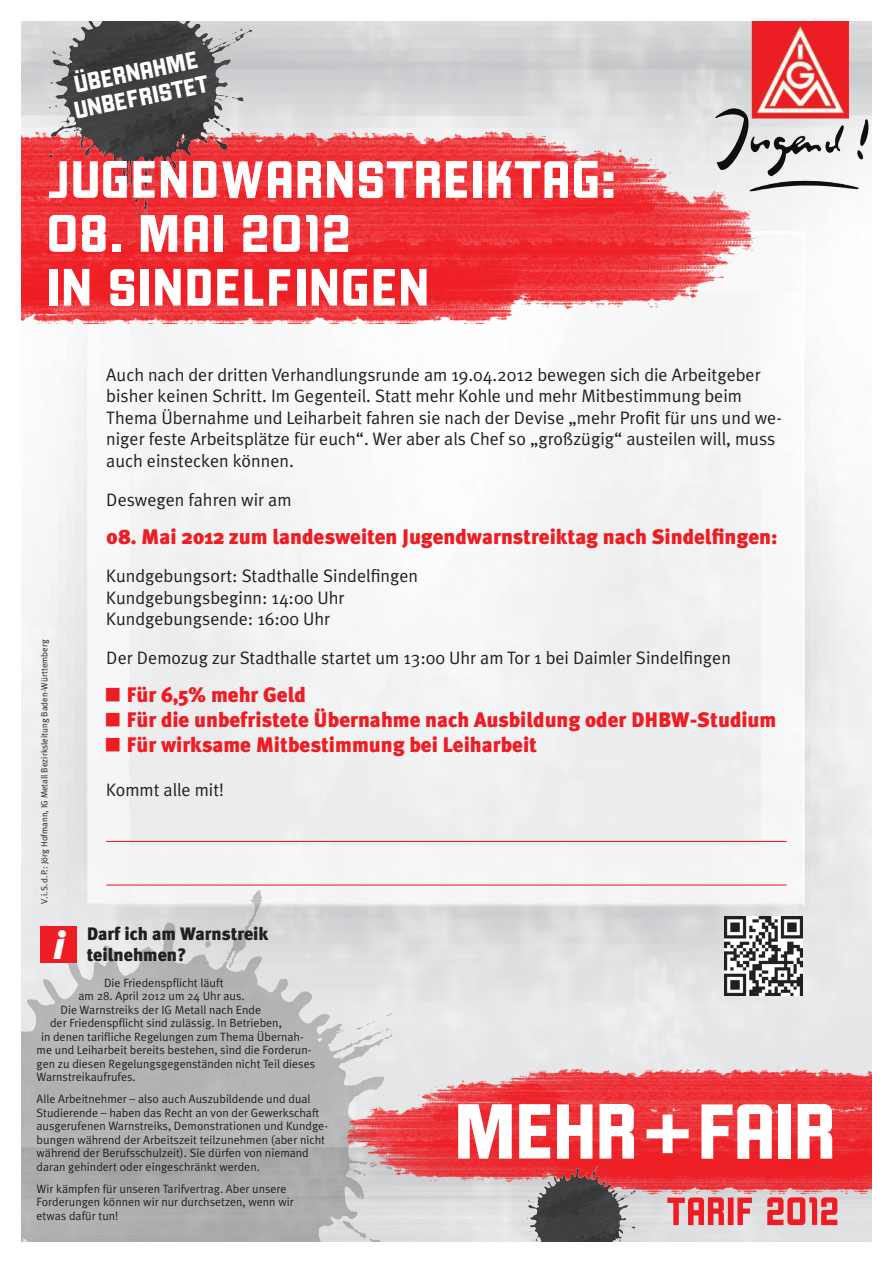
<style>
.page{position:relative;width:893px;height:1263px;background:#fff}
.page>*{position:absolute;margin:0;border:0;box-sizing:border-box;transform-origin:0 0}
.t1{font:84.75px "Kraftwerk";letter-spacing:-.04em;color:#fff;scale:1.09 1}
.t2{font:57.15px "Kraftwerk";letter-spacing:-.01em;color:#fff;scale:1.1 1}
.t3{font:italic 900 38.85px "Meta Plus";color:#fff}
.t4{font:26.25px "Kraftwerk";color:#fff;scale:1.1 1}
.t5{font:900 21px "Meta Plus";color:#ee1d23}
.t6{font:18px/21.6px "Meta Plus Normal";color:#231f20}
.t7{font:900 18px "Meta Plus";color:#231f20}
.t8{font:12px/13.5px "Meta Plus Normal";color:#231f20}
.t9{font:9px "Meta Plus Normal";color:#231f20}
.s1{font-family:"The Sans Bold Expert";font-weight:400;font-size:15px}
</style>
<div class="page">
<img style="left:21px;top:21px;width:851px;height:1221px">
<img style="left:21px;top:891px;width:370px;height:351px">
<img style="left:21px;top:108px;width:743px;height:215px">
<img style="left:715px;top:21px;width:157px;height:208px">
<img style="left:49px;top:21px;width:202px;height:226px">
<svg style="left:667px;top:1197px;width:170px;height:28px;background:#e6797d"></svg>
<div style="left:40px;top:926px;width:37px;height:37px;background:#ee1d23"></div>
<img style="left:340px;top:1066px;width:531px;height:131px">
<img style="left:527px;top:1165px;width:113px;height:77px">
<hr style="left:106px;top:841px;width:681px;height:1px;background:#ee1d23">
<hr style="left:106px;top:884px;width:681px;height:1px;background:#ee1d23">
<img style="left:724px;top:917px;width:79px;height:78px">
<p class="t4" style="left:71px;top:71px;width:117px;rotate:-12deg">ÜBERNAHME</p>
<p class="t4" style="left:71px;top:97px;width:126px;rotate:-12deg">UNBEFRISTET</p>
<p class="t2" style="left:46px;top:147px;width:520px">JUGENDWARNSTREIKTAG:</p>
<p class="t2" style="left:46px;top:201px;width:280px">08. MAI 2012</p>
<p class="t2" style="left:46px;top:255px;width:351px">IN SINDELFINGEN</p>
<p class="t9" style="left:39px;top:904px;width:265px;rotate:-90deg">V.i.S.d.P.: Jörg Hofmann, IG Metall Bezirksleitung Baden-Württemberg</p>
<p class="t3" style="left:53px;top:923px;width:13px">i</p>
<p class="t6" style="left:106px;top:363px;width:656px">Auch nach der dritten Verhandlungsrunde am 19.04.2012 bewegen sich die Arbeitgeber bisher keinen Schritt. Im Gegenteil. Statt mehr Kohle und mehr Mitbestimmung beim</p>
<p class="t6" style="left:106px;top:407px;width:677px">Thema Übernahme und Leiharbeit fahren sie nach der Devise „mehr Profit für uns und we&shy;niger feste Arbeitsplätze für euch“. Wer aber als Chef so „großzügig“ austeilen will, muss auch einstecken können.</p>
<p class="t6" style="left:106px;top:488px;width:187px">Deswegen fahren wir am</p>
<p class="t5" style="left:106px;top:524px;width:673px">08. Mai 2012 zum landesweiten Jugendwarnstreiktag nach Sindelfingen:</p>
<p class="t6" style="left:106px;top:565px;width:313px">Kundgebungsort: Stadthalle Sindelfingen</p>
<p class="t6" style="left:106px;top:587px;width:240px">Kundgebungsbeginn: 14:00 Uhr</p>
<p class="t6" style="left:106px;top:608px;width:225px">Kundgebungsende: 16:00 Uhr</p>
<p class="t6" style="left:106px;top:647px;width:626px">Der Demozug zur Stadthalle startet um 13:00 Uhr am Tor 1 bei Daimler Sindelfingen</p>
<p class="t5" style="left:106px;top:682px;width:201px"><span class="s1">Ô</span> Für 6,5% mehr Geld</p>
<p class="t5" style="left:106px;top:708px;width:672px"><span class="s1">Ô</span> Für die unbefristete Übernahme nach Ausbildung oder DHBW-Studium</p>
<p class="t5" style="left:106px;top:733px;width:432px"><span class="s1">Ô</span> Für wirksame Mitbestimmung bei Leiharbeit</p>
<p class="t6" style="left:106px;top:778px;width:119px">Kommt alle mit!</p>
<p class="t7" style="left:87px;top:923px;width:183px">Darf ich am Warnstreik</p>
<p class="t7" style="left:87px;top:944px;width:101px">teilnehmen?</p>
<p class="t8" style="left:79px;top:976px;width:168px;text-align:center">Die Friedenspflicht läuft<br>am 28. April 2012 um 24 Uhr aus.</p>
<p class="t8" style="left:61px;top:1003px;width:202px">Die Warnstreiks der IG Metall nach Ende</p>
<p class="t8" style="left:50px;top:1016px;width:233px">der Friedenspflicht sind zulässig. In Betrieben,</p>
<p class="t8" style="left:41px;top:1030px;width:264px">in denen tarifliche Regelungen zum Thema Übernah-</p>
<p class="t8" style="left:37px;top:1043px;width:276px">me und Leiharbeit bereits bestehen, sind die Forderun-</p>
<p class="t8" style="left:37px;top:1057px;width:280px">gen zu diesen Regelungsgegenständen nicht Teil dieses</p>
<p class="t8" style="left:37px;top:1070px;width:101px">Warnstreikaufrufes.</p>
<p class="t8" style="left:37px;top:1092px;width:293px">Alle Arbeitnehmer – also auch Auszubildende und dual Studierende – haben das Recht an von der Gewerkschaft ausgerufenen Warnstreiks, Demonstrationen und Kundge&shy;bungen während der Arbeitszeit teilzunehmen (aber nicht während der Berufsschulzeit). Sie dürfen von niemand daran gehindert oder eingeschränkt werden.</p>
<p class="t8" style="left:37px;top:1182px;width:252px">Wir kämpfen für unseren Tarifvertrag. Aber unsere</p>
<p class="t8" style="left:37px;top:1195px;width:259px">Forderungen können wir nur durchsetzen, wenn wir etwas dafür tun!</p>
<p class="t1" style="left:454px;top:1083px;width:353px">MEHR + FAIR</p>
</div>
